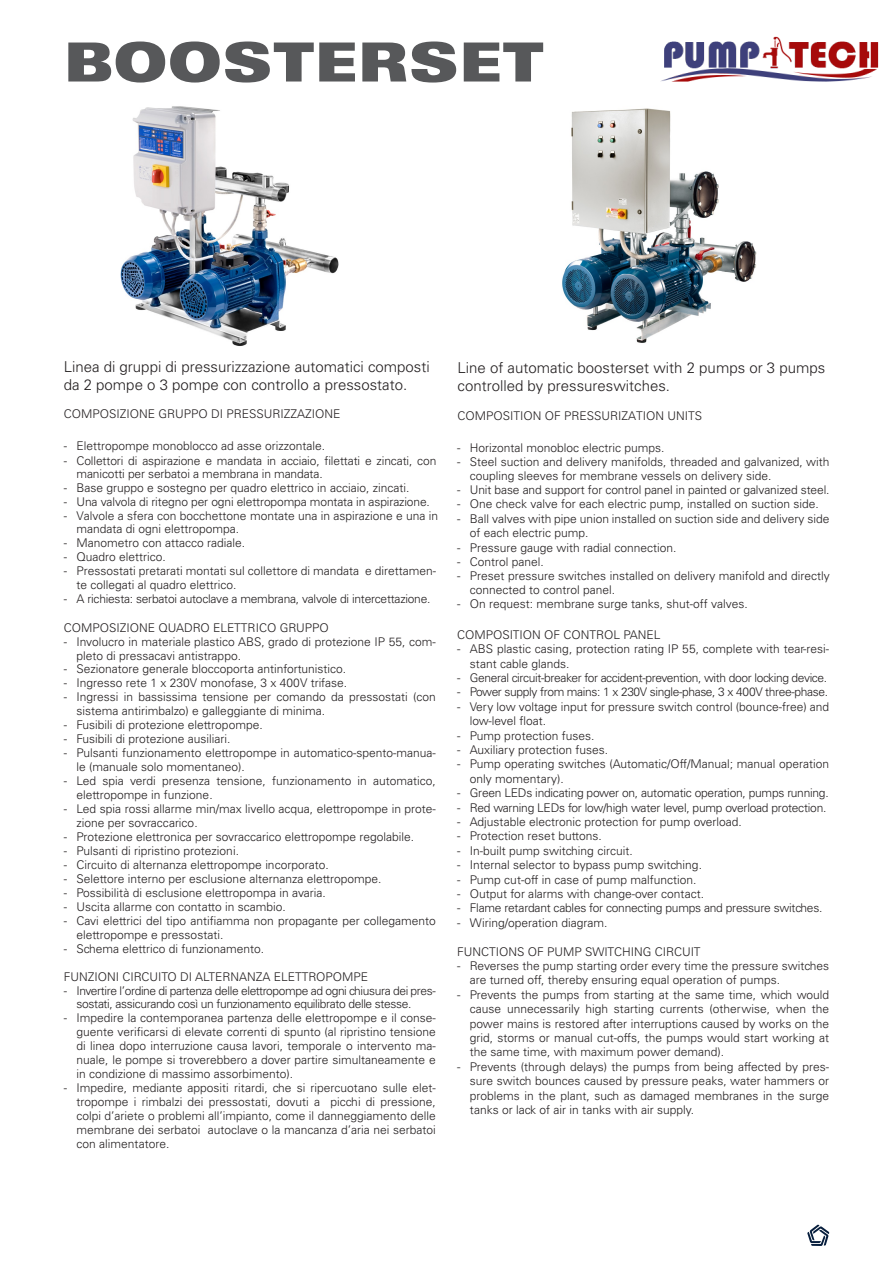
<style>
.page{position:relative;width:893px;height:1263px;background:#fff}
.page>*{position:absolute;margin:0;border:0;box-sizing:border-box;transform-origin:0 0}
.t1{font:54px "Univers LT Std X Black Ex";color:#57585a;scale:.95 1}
.t2{font:300 15px/17.5px "Univers LT Std";color:#231f20}
.t3{font:300 12px/14px "Univers LT Std";color:#231f20}
.t4{font:300 12px/14px "Univers LT Std";letter-spacing:-.03em;color:#231f20}
.t5{font:300 12px "Univers LT Std";letter-spacing:-.02em;color:#231f20}
</style>
<div class="page">
<img style="left:120px;top:106px;width:219px;height:240px">
<svg style="left:807px;top:1225px;width:22px;height:21px"></svg>
<img style="left:562px;top:108px;width:195px;height:235px">
<img style="left:660px;top:36px;width:219px;height:46px">
<h1 class="t1" style="left:64px;top:30px;width:507px">BOOSTERSET</h1>
<p class="t2" style="left:64px;top:358px;width:367px">Linea di gruppi di pressurizzazione automatici composti da 2 pompe o 3 pompe con controllo a pressostato.</p>
<p class="t3" style="left:64px;top:406px;width:278px">COMPOSIZIONE GRUPPO DI PRESSURIZZAZIONE</p>
<p class="t3" style="left:64px;top:439px;width:263px">- Elettropompe monoblocco ad asse orizzontale.</p>
<p class="t3" style="left:77px;top:454px;width:361px;line-height:13.2px;text-indent:-13px">- Collettori di aspirazione e mandata in acciaio, filettati e zincati, con manicotti per serbatoi a membrana in mandata.</p>
<p class="t3" style="left:64px;top:480px;width:347px">- Base gruppo e sostegno per quadro elettrico in acciaio, zincati.</p>
<p class="t3" style="left:64px;top:494px;width:368px">- Una valvola di ritegno per ogni elettropompa montata in aspirazione.</p>
<p class="t3" style="left:77px;top:509px;width:363px;line-height:13.2px;text-indent:-13px">- Valvole a sfera con bocchettone montate una in aspirazione e una in mandata di ogni elettropompa.</p>
<p class="t3" style="left:64px;top:536px;width:183px">- Manometro con attacco radiale.</p>
<p class="t3" style="left:64px;top:550px;width:104px">- Quadro elettrico.</p>
<p class="t3" style="left:77px;top:564px;width:361px;text-indent:-13px">- Pressostati pretarati montati sul collettore di mandata e direttamen&shy;te collegati al quadro elettrico.</p>
<p class="t5" style="left:64px;top:591px;width:368px">- A richiesta: serbatoi autoclave a membrana, valvole di intercettazione.</p>
<p class="t3" style="left:64px;top:620px;width:266px">COMPOSIZIONE QUADRO ELETTRICO GRUPPO</p>
<p class="t3" style="left:77px;top:634px;width:361px;text-indent:-13px">- Involucro in materiale plastico ABS, grado di protezione IP 55, com&shy;pleto di pressacavi antistrappo.</p>
<p class="t3" style="left:64px;top:662px;width:284px">- Sezionatore generale bloccoporta antinfortunistico.</p>
<p class="t3" style="left:64px;top:676px;width:285px">- Ingresso rete 1 x 230V monofase, 3 x 400V trifase.</p>
<p class="t3" style="left:77px;top:690px;width:361px;text-indent:-13px">- Ingressi in bassissima tensione per comando da pressostati (con sistema antirimbalzo) e galleggiante di minima.</p>
<p class="t3" style="left:64px;top:718px;width:200px">- Fusibili di protezione elettropompe.</p>
<p class="t3" style="left:64px;top:732px;width:168px">- Fusibili di protezione ausiliari.</p>
<p class="t3" style="left:77px;top:746px;width:361px;text-indent:-13px">- Pulsanti funzionamento elettropompe in automatico-spento-manua&shy;le (manuale solo momentaneo).</p>
<p class="t3" style="left:77px;top:774px;width:361px;text-indent:-13px">- Led spia verdi presenza tensione, funzionamento in automatico, elettropompe in funzione.</p>
<p class="t3" style="left:77px;top:802px;width:361px;text-indent:-13px">- Led spia rossi allarme min/max livello acqua, elettropompe in prote&shy;zione per sovraccarico.</p>
<p class="t3" style="left:64px;top:830px;width:352px">- Protezione elettronica per sovraccarico elettropompe regolabile.</p>
<p class="t3" style="left:64px;top:844px;width:177px">- Pulsanti di ripristino protezioni.</p>
<p class="t3" style="left:64px;top:858px;width:266px">- Circuito di alternanza elettropompe incorporato.</p>
<p class="t3" style="left:64px;top:872px;width:319px">- Selettore interno per esclusione alternanza elettropompe.</p>
<p class="t3" style="left:64px;top:885px;width:263px">- Possibilità di esclusione elettropompa in avaria.</p>
<p class="t3" style="left:64px;top:899px;width:224px">- Uscita allarme con contatto in scambio.</p>
<p class="t3" style="left:77px;top:913px;width:361px;text-indent:-13px">- Cavi elettrici del tipo antifiamma non propagante per collegamento elettropompe e pressostati.</p>
<p class="t3" style="left:64px;top:941px;width:202px">- Schema elettrico di funzionamento.</p>
<p class="t3" style="left:64px;top:969px;width:306px">FUNZIONI CIRCUITO DI ALTERNANZA ELETTROPOMPE</p>
<p class="t4" style="left:77px;top:983px;width:361px;text-indent:-13px">- Invertire l’ordine di partenza delle elettropompe ad ogni chiusura dei pres&shy;sostati, assicurando così un funzionamento equilibrato delle stesse.</p>
<p class="t3" style="left:77px;top:1011px;width:361px;text-align:justify;text-indent:-13px">- Impedire la contemporanea partenza delle elettropompe e il conse&shy;guente verificarsi di elevate correnti di spunto (al ripristino tensione di linea dopo interruzione causa lavori, temporale o intervento ma&shy;nuale, le pompe si troverebbero a dover partire simultaneamente e in condizione di massimo assorbimento).</p>
<p class="t3" style="left:77px;top:1081px;width:361px;text-align:justify;text-indent:-13px">- Impedire, mediante appositi ritardi, che si ripercuotano sulle elet&shy;tropompe i rimbalzi dei pressostati, dovuti a picchi di pressione, colpi d’ariete o problemi all’impianto, come il danneggiamento delle membrane dei serbatoi autoclave o la mancanza d’aria nei serbatoi con alimentatore.</p>
<p class="t2" style="left:458px;top:358px;width:369px;line-height:18px">Line of automatic boosterset with 2 pumps or 3 pumps controlled by pressureswitches.</p>
<p class="t3" style="left:458px;top:408px;width:246px">COMPOSITION OF PRESSURIZATION UNITS</p>
<p class="t3" style="left:457px;top:440px;width:209px">- Horizontal monobloc electric pumps.</p>
<p class="t3" style="left:470px;top:455px;width:361px;line-height:13.5px;text-indent:-13px">- Steel suction and delivery manifolds, threaded and galvanized, with coupling sleeves for membrane vessels on delivery side.</p>
<p class="t3" style="left:457px;top:483px;width:374px">- Unit base and support for control panel in painted or galvanized steel.</p>
<p class="t3" style="left:457px;top:497px;width:363px">- One check valve for each electric pump, installed on suction side.</p>
<p class="t3" style="left:470px;top:511px;width:361px;line-height:14.4px;text-indent:-13px">- Ball valves with pipe union installed on suction side and delivery side of each electric pump.</p>
<p class="t3" style="left:457px;top:540px;width:221px">- Pressure gauge with radial connection.</p>
<p class="t3" style="left:457px;top:555px;width:88px">- Control panel.</p>
<p class="t3" style="left:470px;top:569px;width:361px;line-height:13.5px;text-indent:-13px">- Preset pressure switches installed on delivery manifold and directly connected to control panel.</p>
<p class="t3" style="left:457px;top:597px;width:292px">- On request: membrane surge tanks, shut-off valves.</p>
<p class="t3" style="left:457px;top:627px;width:205px">COMPOSITION OF CONTROL PANEL</p>
<p class="t3" style="left:470px;top:642px;width:361px;line-height:14.4px;text-indent:-13px">- ABS plastic casing, protection rating IP 55, complete with tear-resi&shy;stant cable glands.</p>
<p class="t4" style="left:457px;top:671px;width:372px">- General circuit-breaker for accident-prevention, with door locking device.</p>
<p class="t4" style="left:457px;top:685px;width:372px">- Power supply from mains: 1 x 230V single-phase, 3 x 400V three-phase.</p>
<p class="t3" style="left:470px;top:699px;width:361px;line-height:14.4px;text-indent:-13px">- Very low voltage input for pressure switch control (bounce-free) and low-level float.</p>
<p class="t3" style="left:457px;top:728px;width:139px">- Pump protection fuses.</p>
<p class="t3" style="left:457px;top:743px;width:152px">- Auxiliary protection fuses.</p>
<p class="t3" style="left:470px;top:757px;width:361px;line-height:14.4px;text-indent:-13px">- Pump operating switches (Automatic/Off/Manual; manual operation only momentary).</p>
<p class="t5" style="left:457px;top:786px;width:373px">- Green LEDs indicating power on, automatic operation, pumps running.</p>
<p class="t5" style="left:457px;top:800px;width:371px">- Red warning LEDs for low/high water level, pump overload protection.</p>
<p class="t3" style="left:457px;top:815px;width:286px">- Adjustable electronic protection for pump overload.</p>
<p class="t3" style="left:457px;top:829px;width:146px">- Protection reset buttons.</p>
<p class="t3" style="left:457px;top:843px;width:177px">- In-built pump switching circuit.</p>
<p class="t3" style="left:457px;top:858px;width:246px">- Internal selector to bypass pump switching.</p>
<p class="t3" style="left:457px;top:872px;width:241px">- Pump cut-off in case of pump malfunction.</p>
<p class="t3" style="left:457px;top:887px;width:249px">- Output for alarms with change-over contact.</p>
<p class="t5" style="left:457px;top:901px;width:367px">- Flame retardant cables for connecting pumps and pressure switches.</p>
<p class="t3" style="left:457px;top:915px;width:152px">- Wiring/operation diagram.</p>
<p class="t3" style="left:457px;top:944px;width:245px">FUNCTIONS OF PUMP SWITCHING CIRCUIT</p>
<p class="t3" style="left:470px;top:958px;width:361px;line-height:14.4px;text-indent:-13px">- Reverses the pump starting order every time the pressure switches are turned off, thereby ensuring equal operation of pumps.</p>
<p class="t3" style="left:470px;top:987px;width:361px;line-height:14.4px;text-align:justify;text-indent:-13px">- Prevents the pumps from starting at the same time, which would cause unnecessarily high starting currents (otherwise, when the power mains is restored after interruptions caused by works on the grid, storms or manual cut-offs, the pumps would start working at the same time, with maximum power demand).</p>
<p class="t3" style="left:470px;top:1059px;width:361px;line-height:14.4px;text-align:justify;text-indent:-13px">- Prevents (through delays) the pumps from being affected by pres&shy;sure switch bounces caused by pressure peaks, water hammers or problems in the plant, such as damaged membranes in the surge tanks or lack of air in tanks with air supply.</p>
</div>
